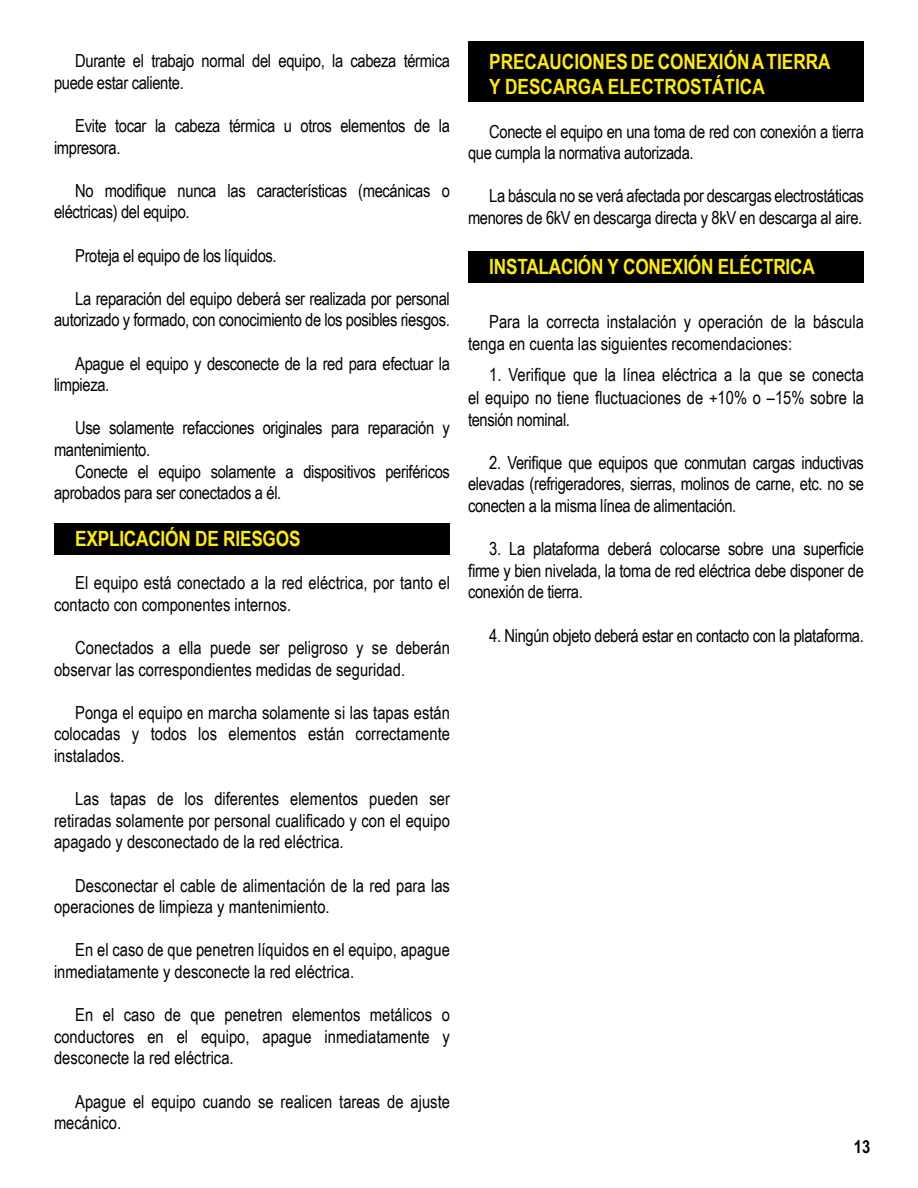
<style>
.page{position:relative;width:918px;height:1188px;background:#fff}
.page>*{position:absolute;margin:0;border:0;box-sizing:border-box;transform-origin:0 0}
.t1{font:700 21px/25.2px "Arial Narrow";color:#ffed00}
.t2{font:18px/21.6px "Arial Narrow";letter-spacing:-.02em;color:#000}
.t3{font:18px/21.6px "Arial Narrow";color:#000}
.t4{font:700 18px "Arial Narrow";color:#000}
</style>
<div class="page">
<div style="left:54px;top:523px;width:396px;height:32px;background:#000"></div>
<div style="left:468px;top:251px;width:396px;height:32px;background:#000"></div>
<div style="left:468px;top:42px;width:396px;height:60px;background:#000"></div>
<p class="t2" style="left:54px;top:49px;width:397px;text-indent:21px">Durante el trabajo normal del equipo, la cabeza térmica puede estar caliente.</p>
<p class="t2" style="left:54px;top:114px;width:397px;text-indent:21px">Evite tocar la cabeza térmica u otros elementos de la impresora.</p>
<p class="t2" style="left:54px;top:179px;width:397px;text-indent:21px">No modifique nunca las características (mecánicas o eléctricas) del equipo.</p>
<p class="t2" style="left:75px;top:244px;width:203px">Proteja el equipo de los líquidos.</p>
<p class="t2" style="left:54px;top:287px;width:397px;text-align:right">La reparación del equipo deberá ser realizada por personal autorizado y formado, con conocimiento de los posibles riesgos.</p>
<p class="t2" style="left:54px;top:352px;width:397px;text-indent:21px">Apague el equipo y desconecte de la red para efectuar la limpieza.</p>
<p class="t2" style="left:54px;top:416px;width:397px;text-indent:21px">Use solamente refacciones originales para reparación y mantenimiento.</p>
<p class="t2" style="left:54px;top:460px;width:397px;text-indent:21px">Conecte el equipo solamente a dispositivos periféricos aprobados para ser conectados a él.</p>
<p class="t1" style="left:75px;top:525px;width:227px">EXPLICACIÓN DE RIESGOS</p>
<p class="t3" style="left:54px;top:571px;width:397px;text-indent:21px">El equipo está conectado a la red eléctrica, por tanto el contacto con componentes internos.</p>
<p class="t3" style="left:54px;top:636px;width:397px;text-indent:21px">Conectados a ella puede ser peligroso y se deberán observar las correspondientes medidas de seguridad.</p>
<p class="t2" style="left:54px;top:701px;width:397px;text-align:justify;text-indent:21px">Ponga el equipo en marcha solamente si las tapas están colocadas y todos los elementos están correctamente instalados.</p>
<p class="t2" style="left:54px;top:787px;width:397px;text-align:justify;text-indent:21px">Las tapas de los diferentes elementos pueden ser retiradas solamente por personal cualificado y con el equipo apagado y desconectado de la red eléctrica.</p>
<p class="t3" style="left:54px;top:874px;width:397px;text-indent:21px">Desconectar el cable de alimentación de la red para las operaciones de limpieza y mantenimiento.</p>
<p class="t3" style="left:54px;top:938px;width:397px;text-indent:21px">En el caso de que penetren líquidos en el equipo, apague inmediatamente y desconecte la red eléctrica.</p>
<p class="t2" style="left:54px;top:1003px;width:397px;text-align:justify;text-indent:21px">En el caso de que penetren elementos metálicos o conductores en el equipo, apague inmediatamente y desconecte la red eléctrica.</p>
<p class="t3" style="left:54px;top:1090px;width:397px;text-indent:21px">Apague el equipo cuando se realicen tareas de ajuste mecánico.</p>
<p class="t1" style="left:489px;top:48px;width:343px">PRECAUCIONES DE CONEXIÓN A TIERRA<br>Y DESCARGA ELECTROSTÁTICA</p>
<p class="t2" style="left:468px;top:120px;width:397px;text-indent:21px">Conecte el equipo en una toma de red con conexión a tierra que cumpla la normativa autorizada.</p>
<p class="t2" style="left:468px;top:185px;width:397px;text-align:right">La báscula no se verá afectada por descargas electrostáticas menores de 6kV en descarga directa y 8kV en descarga al aire.</p>
<p class="t1" style="left:489px;top:253px;width:327px">INSTALACIÓN Y CONEXIÓN ELÉCTRICA</p>
<p class="t3" style="left:468px;top:310px;width:397px;line-height:22.5px;text-indent:21px">Para la correcta instalación y operación de la báscula tenga en cuenta las siguientes recomendaciones:</p>
<p class="t2" style="left:468px;top:363px;width:398px;line-height:22px;text-align:justify;text-indent:21px">1. Verifique que la línea eléctrica a la que se conecta el equipo no tiene fluctuaciones de +10% o –15% sobre la tensión nominal.</p>
<p class="t2" style="left:468px;top:451px;width:397px;text-align:justify;text-indent:21px">2. Verifique que equipos que conmutan cargas inductivas elevadas (refrigeradores, sierras, molinos de carne, etc. no se conecten a la misma línea de alimentación.</p>
<p class="t2" style="left:468px;top:537px;width:397px;text-align:justify;text-indent:21px">3. La plataforma deberá colocarse sobre una superficie firme y bien nivelada, la toma de red eléctrica debe disponer de conexión de tierra.</p>
<p class="t2" style="left:489px;top:624px;width:376px">4. Ningún objeto deberá estar en contacto con la plataforma.</p>
<p class="t4" style="left:854px;top:1133px;width:18px">13</p>
</div>
